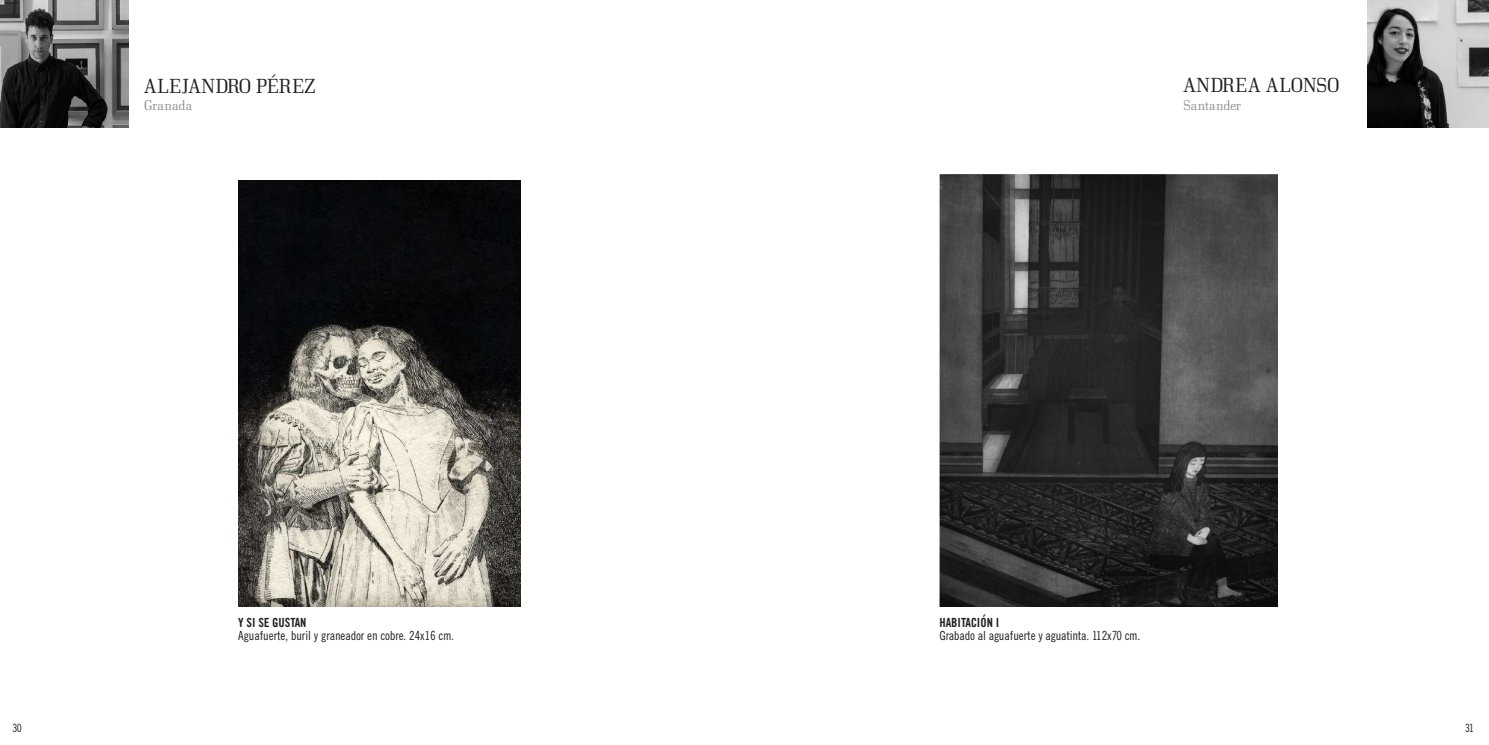
<style>
.page{position:relative;width:1489px;height:745px;background:#fff}
.page>*{position:absolute;margin:0;border:0;box-sizing:border-box;transform-origin:0 0}
.t1{font:20px "Bodonitown";letter-spacing:.025em;color:#231f20}
.t2{font:13.75px "Bodonitown";color:#8f8f8f}
.t3{font:12.5px "Cg Trade Cd";color:#231f20}
.t4{font:12.5px "Cg Trade Bd Cd";color:#231f20}
.t5{font:11.25px "Cg Trade Cd";color:#231f20}
</style>
<div class="page">
<img style="left:0;top:0;width:129px;height:128px">
<img style="left:939px;top:175px;width:338px;height:430px">
<img style="left:238px;top:180px;width:282px;height:425px">
<img style="left:1367px;top:0;width:121px;height:128px">
<h1 class="t1" style="left:144px;top:74px;width:173px">ALEJANDRO PÉREZ</h1>
<p class="t2" style="left:144px;top:97px;width:50px">Granada</p>
<p class="t4" style="left:238px;top:615px;width:70px">Y SI SE GUSTAN</p>
<p class="t3" style="left:238px;top:627px;width:217px">Aguafuerte, buril y graneador en cobre. 24x16 cm.</p>
<h1 class="t1" style="left:1183px;top:73px;width:157px">ANDREA ALONSO</h1>
<p class="t2" style="left:1183px;top:96px;width:59px">Santander</p>
<p class="t4" style="left:939px;top:614px;width:61px">HABITACIÓN I</p>
<p class="t3" style="left:939px;top:627px;width:202px">Grabado al aguafuerte y aguatinta. 112x70 cm.</p>
<p class="t5" style="left:12px;top:720px;width:11px">30</p>
<p class="t5" style="left:1464px;top:720px;width:11px">31</p>
</div>
